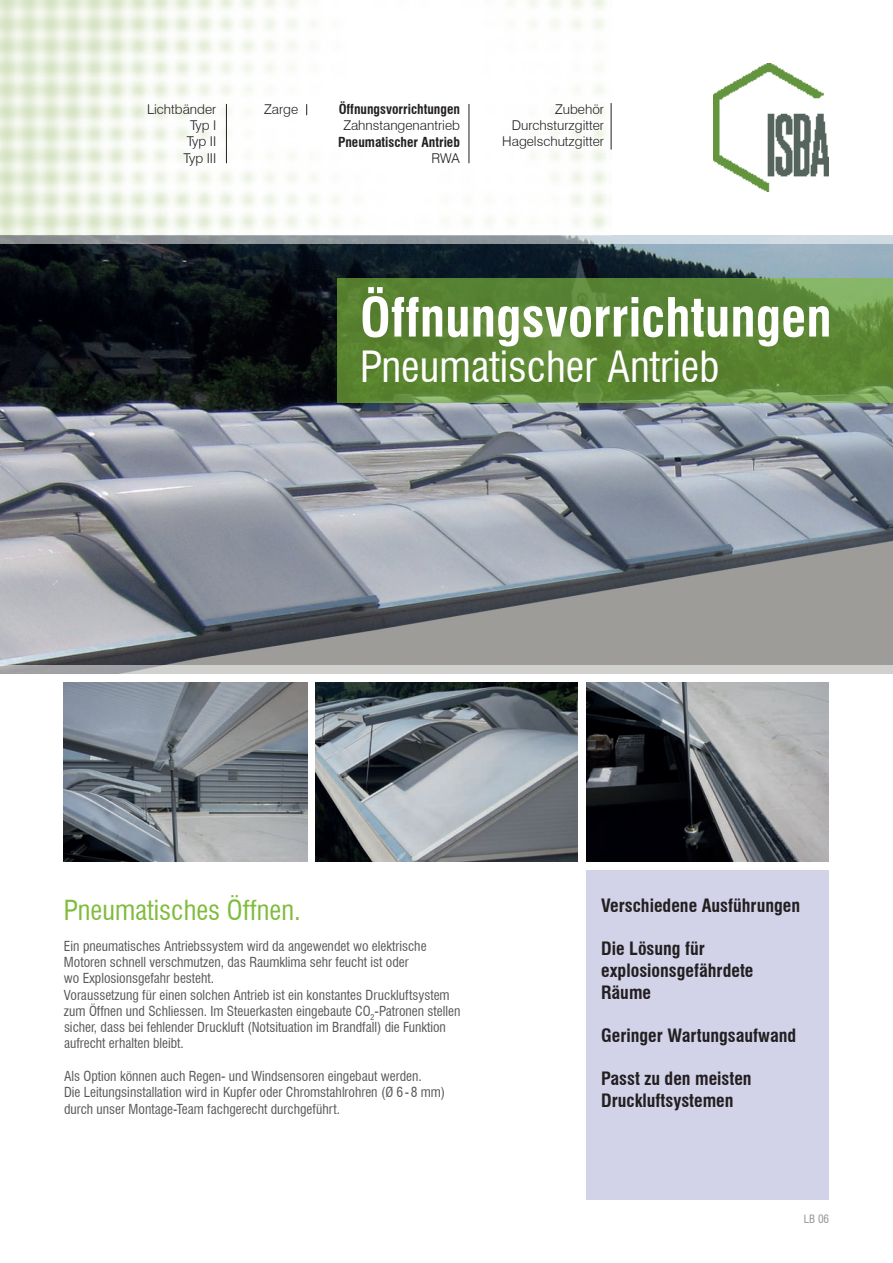
<style>
.page{position:relative;width:893px;height:1263px;background:#fff}
.page>*{position:absolute;margin:0;border:0;box-sizing:border-box;transform-origin:0 0}
.t1{font:700 condensed 52.5px "Swiss 721 BT";color:#fff}
.t2{font:condensed 42px "Swiss 721 BT";color:#fff}
.t3{font:condensed 27px "Swiss 721 BT";color:#80bc3c}
.t4{font:700 condensed 18px/21.6px "Swiss 721 BT";color:#231f20}
.t5{font:condensed 13.5px/16.2px "Swiss 721 BT";color:#57585a}
.t6{font:300 13.5px/16.2px "Swiss 721 BT";color:#231f20;text-align:right}
.t7{font:700 condensed 13.5px "Swiss 721 BT";color:#231f20}
.t8{font:condensed 11.25px "Swiss 721 BT";color:#939598}
</style>
<div class="page">
<img style="left:713px;top:64px;width:116px;height:128px">
<div style="left:586px;top:870px;width:242px;height:329px;background:#d2d2e9"></div>
<img style="left:0;top:244px;width:893px;height:430px">
<img style="left:586px;top:682px;width:242px;height:179px">
<img style="left:316px;top:682px;width:262px;height:179px">
<img style="left:64px;top:682px;width:243px;height:179px">
<svg style="left:0;top:665px;width:893px;height:8px;background:#c8c8c8"></svg>
<svg style="left:0;top:235px;width:893px;height:9px;background:#a5aeb3"></svg>
<svg style="left:337px;top:278px;width:556px;height:125px;background:#5d8837"></svg>
<hr style="left:226px;top:104px;width:1px;height:59px;background:#231f20">
<hr style="left:611px;top:103px;width:1px;height:47px;background:#231f20">
<hr style="left:469px;top:104px;width:1px;height:59px;background:#231f20">
<p class="t6" style="left:147px;top:101px;width:71px">Lichtbänder<br>Typ I<br>Typ II<br>Typ III</p>
<p class="t6" style="left:264px;top:101px;width:36px">Zarge</p>
<p class="t7" style="left:339px;top:101px;width:123px">Öffnungsvorrichtungen</p>
<p class="t6" style="left:343px;top:117px;width:118px">Zahnstangenantrieb</p>
<p class="t7" style="left:338px;top:134px;width:123px">Pneumatischer Antrieb</p>
<p class="t6" style="left:432px;top:150px;width:30px">RWA</p>
<p class="t6" style="left:502px;top:101px;width:103px">Zubehör<br>Durchsturzgitter<br>Hagelschutzgitter</p>
<h1 class="t1" style="left:360px;top:286px;width:473px">Öffnungsvorrichtungen</h1>
<h2 class="t2" style="left:360px;top:341px;width:361px">Pneumatischer Antrieb</h2>
<h3 class="t3" style="left:64px;top:894px;width:238px">Pneumatisches Öffnen.</h3>
<p class="t5" style="left:64px;top:938px;width:398px">Ein pneumatisches Antriebssystem wird da angewendet wo elektrische Motoren schnell verschmutzen, das Raumklima sehr feucht ist oder<br>wo Explosionsgefahr besteht.<br>Voraussetzung für einen solchen Antrieb ist ein konstantes Druckluftsystem zum Öffnen und Schliessen. Im Steuerkasten eingebaute CO<sub>2</sub>-Patronen stellen sicher, dass bei fehlender Druckluft (Notsituation im Brandfall) die Funktion aufrecht erhalten bleibt.</p>
<p class="t5" style="left:64px;top:1067px;width:383px;line-height:16.6px">Als Option können auch Regen- und Windsensoren eingebaut werden.<br>Die Leitungsinstallation wird in Kupfer oder Chromstahlrohren (Ø 6-8 mm) durch unser Montage-Team fachgerecht durchgeführt.</p>
<h3 class="t4" style="left:601px;top:895px;width:200px">Verschiedene Ausführungen</h3>
<h3 class="t4" style="left:601px;top:938px;width:154px">Die Lösung für explosionsgefährdete<br>Räume</h3>
<h3 class="t4" style="left:601px;top:1024px;width:197px">Geringer Wartungsaufwand</h3>
<h3 class="t4" style="left:601px;top:1068px;width:152px">Passt zu den meisten<br>Druckluftsystemen</h3>
<p class="t8" style="left:804px;top:1212px;width:27px">LB 06</p>
</div>
